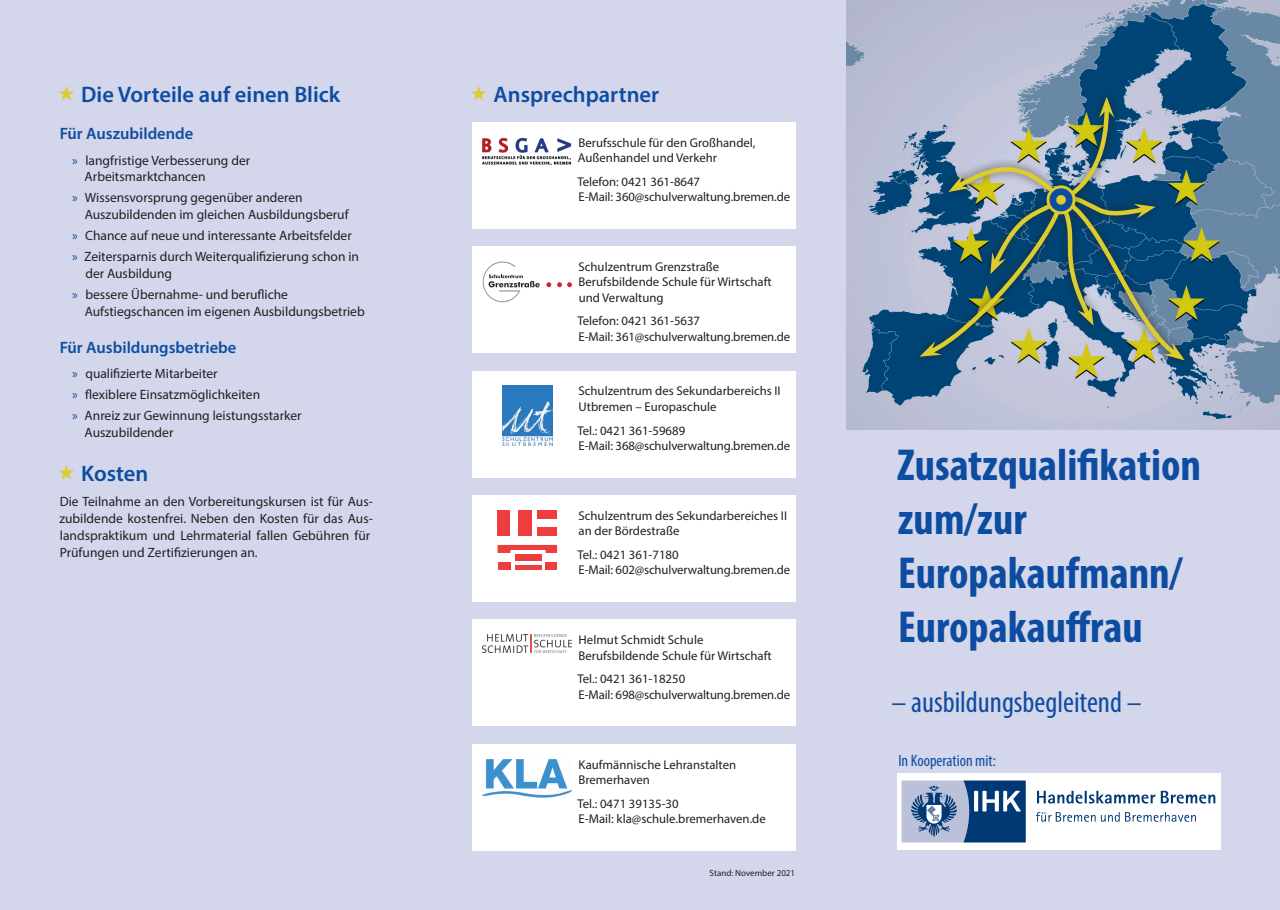
<style>
.page{position:relative;width:1280px;height:910px;background:#d4d6eb}
.page>*{position:absolute;margin:0;border:0;box-sizing:border-box;transform-origin:0 0}
.t1{font:700 condensed 45px/54px "Myriad Pro";color:#0d4da1}
.t2{font:condensed 30px "Myriad Pro";color:#0d4da1}
.t3{font:600 22.5px "Myriad Pro";color:#0d4da1}
.t4{font:600 16.5px "Myriad Pro";color:#0d4da1}
.t5{font:condensed 16.5px "Myriad Pro";color:#0d4da1}
.t6{font:13.5px/16.8px "Myriad Pro";color:#231f20}
.t7{font:12.75px/15.3px "Myriad Pro";color:#231f20}
.t8{font:9px "Myriad Pro";color:#231f20}
.s1{color:#0d4da1}
</style>
<div class="page">
<div style="left:472px;top:495px;width:323px;height:107px;background:#fff"></div>
<svg style="left:497px;top:545px;width:60px;height:8px"></svg>
<div style="left:497px;top:510px;width:13px;height:26px;background:#ee3d3c"></div>
<div style="left:519px;top:510px;width:13px;height:26px;background:#ee3d3c"></div>
<div style="left:515px;top:554px;width:26px;height:7px;background:#ee3d3c"></div>
<div style="left:538px;top:510px;width:19px;height:9px;background:#ee3d3c"></div>
<div style="left:538px;top:528px;width:19px;height:8px;background:#ee3d3c"></div>
<div style="left:515px;top:565px;width:26px;height:5px;background:#ee3d3c"></div>
<div style="left:497px;top:562px;width:13px;height:8px;background:#ee3d3c"></div>
<div style="left:546px;top:562px;width:11px;height:8px;background:#ee3d3c"></div>
<div style="left:472px;top:620px;width:323px;height:106px;background:#fff"></div>
<img style="left:483px;top:635px;width:89px;height:17px">
<div style="left:472px;top:744px;width:323px;height:106px;background:#fff"></div>
<img style="left:483px;top:759px;width:89px;height:39px">
<div style="left:472px;top:247px;width:323px;height:106px;background:#fff"></div>
<svg style="left:546px;top:282px;width:5px;height:5px"></svg>
<svg style="left:557px;top:282px;width:15px;height:5px"></svg>
<svg style="left:483px;top:261px;width:57px;height:41px"></svg>
<div style="left:472px;top:122px;width:323px;height:107px;background:#fff"></div>
<img style="left:483px;top:137px;width:89px;height:27px">
<div style="left:472px;top:371px;width:323px;height:106px;background:#fff"></div>
<img style="left:502px;top:386px;width:50px;height:59px">
<img style="left:846px;top:0;width:434px;height:429px">
<div style="left:1049px;top:187px;width:144px;height:182px;background:#231f20;opacity:.75"></div>
<div style="left:1049px;top:89px;width:74px;height:123px;background:#231f20;opacity:.75"></div>
<div style="left:912px;top:187px;width:162px;height:179px;background:#231f20;opacity:.75"></div>
<svg style="left:919px;top:97px;width:266px;height:263px"></svg>
<div style="left:897px;top:773px;width:323px;height:77px;background:#fff"></div>
<svg style="left:901px;top:780px;width:125px;height:62px;background:#6281a8"></svg>
<svg style="left:1037px;top:791px;width:178px;height:13px"></svg>
<svg style="left:1036px;top:812px;width:160px;height:10px"></svg>
<h3 class="t3" style="left:81px;top:81px;width:261px">Die Vorteile auf einen Blick</h3>
<h3 class="t3" style="left:494px;top:81px;width:167px">Ansprechpartner</h3>
<p class="t4" style="left:60px;top:123px;width:135px">Für Auszubildende</p>
<p class="t6" style="left:85px;top:151px;width:167px;text-indent:-12px"><span class="s1">»</span> langfristige Verbesserung der<br>Arbeitsmarktchancen</p>
<p class="t6" style="left:85px;top:189px;width:265px;text-indent:-12px"><span class="s1">»</span> Wissensvorsprung gegenüber anderen<br>Auszubildenden im gleichen Ausbildungsberuf</p>
<p class="t6" style="left:72px;top:225px;width:288px;line-height:21px"><span class="s1">»</span> Chance auf neue und interessante Arbeitsfelder <span class="s1">»</span> Zeitersparnis durch Weiterqualifizierung schon in</p>
<p class="t6" style="left:72px;top:263px;width:217px;line-height:21px;text-indent:13px">der Ausbildung<br><span class="s1">»</span> bessere Übernahme- und berufliche</p>
<p class="t6" style="left:85px;top:303px;width:282px">Aufstiegschancen im eigenen Ausbildungsbetrieb</p>
<p class="t4" style="left:60px;top:337px;width:178px">Für Ausbildungsbetriebe</p>
<p class="t6" style="left:72px;top:363px;width:231px;line-height:21px"><span class="s1">»</span> qualifizierte Mitarbeiter<br><span class="s1">»</span> flexiblere Einsatzmöglichkeiten<br><span class="s1">»</span> Anreiz zur Gewinnung leistungsstarker</p>
<p class="t6" style="left:85px;top:424px;width:90px">Auszubildender</p>
<h3 class="t3" style="left:81px;top:459px;width:69px">Kosten</h3>
<p class="t6" style="left:59px;top:493px;width:315px">Die Teilnahme an den Vorbereitungskursen ist für Aus&shy;zubildende kostenfrei. Neben den Kosten für das Aus&shy;landspraktikum und Lehrmaterial fallen Gebühren für Prüfungen und Zertifizierungen an.</p>
<p class="t7" style="left:578px;top:135px;width:179px">Berufsschule für den Großhandel,<br>Außenhandel und Verkehr</p>
<p class="t7" style="left:577px;top:174px;width:214px">Telefon: 0421 361-8647<br>E-Mail: 360@schulverwaltung.bremen.de</p>
<p class="t7" style="left:578px;top:259px;width:195px">Schulzentrum Grenzstraße<br>Berufsbildende Schule für Wirtschaft und Verwaltung</p>
<p class="t7" style="left:577px;top:313px;width:214px">Telefon: 0421 361-5637<br>E-Mail: 361@schulverwaltung.bremen.de</p>
<p class="t7" style="left:578px;top:383px;width:204px">Schulzentrum des Sekundarbereichs II<br>Utbremen – Europaschule</p>
<p class="t7" style="left:577px;top:422px;width:214px">Tel.: 0421 361-59689<br>E-Mail: 368@schulverwaltung.bremen.de</p>
<p class="t7" style="left:578px;top:508px;width:210px">Schulzentrum des Sekundarbereiches II an der Bördestraße</p>
<p class="t7" style="left:577px;top:547px;width:214px">Tel.: 0421 361-7180<br>E-Mail: 602@schulverwaltung.bremen.de</p>
<p class="t7" style="left:579px;top:632px;width:195px">Helmut Schmidt Schule<br>Berufsbildende Schule für Wirtschaft</p>
<p class="t7" style="left:577px;top:671px;width:214px">Tel.: 0421 361-18250<br>E-Mail: 698@schulverwaltung.bremen.de</p>
<p class="t7" style="left:579px;top:756px;width:159px">Kaufmännische Lehranstalten<br>Bremerhaven</p>
<p class="t7" style="left:577px;top:796px;width:190px">Tel.: 0471 39135-30<br>E-Mail: kla@schule.bremerhaven.de</p>
<p class="t8" style="left:710px;top:867px;width:87px">Stand: November 2021</p>
<h1 class="t1" style="left:897px;top:437px;width:305px">Zusatzqualifikation zum/zur<br>Europakaufmann/<br>Europakauffrau</h1>
<h2 class="t2" style="left:891px;top:684px;width:252px">– ausbildungsbegleitend –</h2>
<p class="t5" style="left:898px;top:751px;width:99px">In Kooperation mit:</p>
</div>
